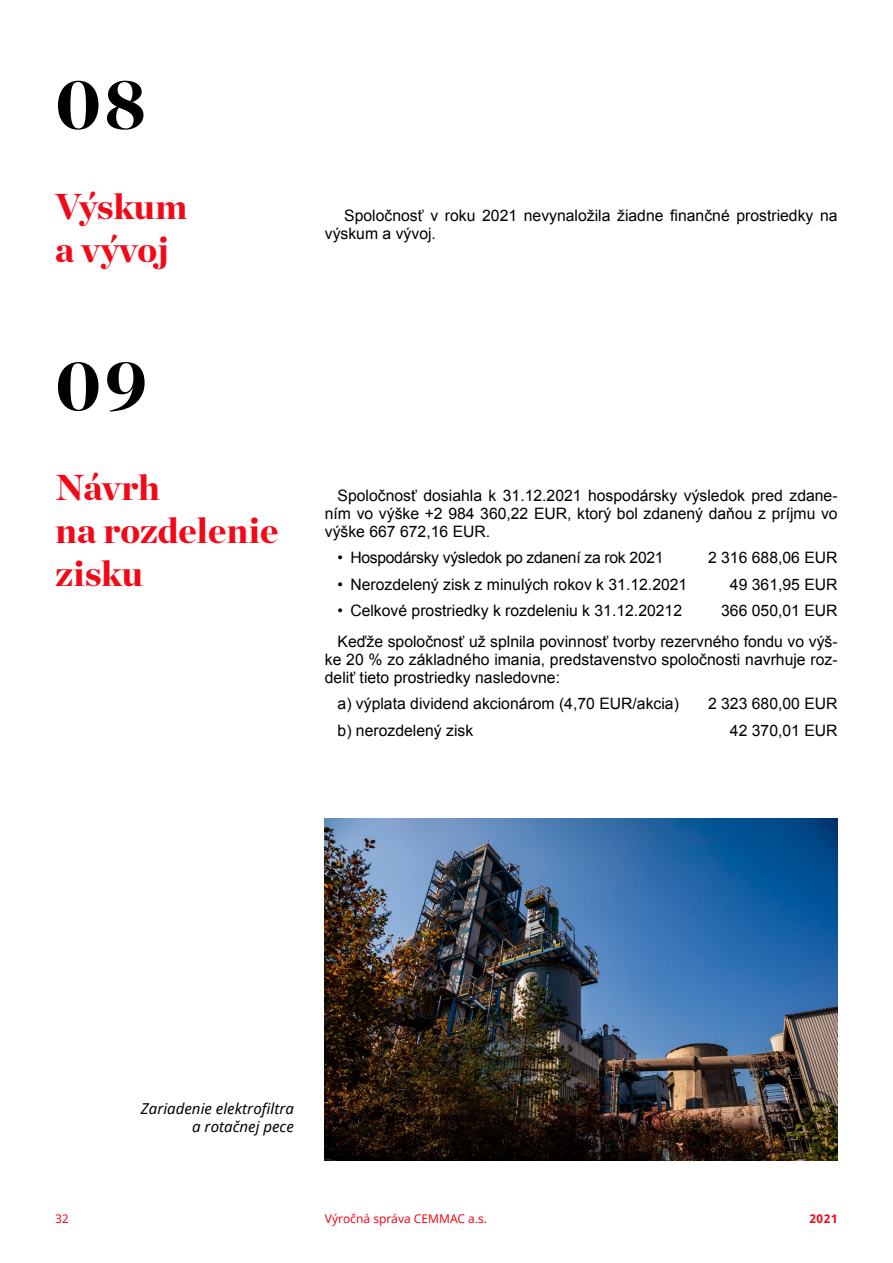
<style>
.page{position:relative;width:893px;height:1263px;background:#fff}
.page>*{position:absolute;margin:0;border:0;box-sizing:border-box;transform-origin:0 0}
.t1{font:900 70.5px "Chronicle Display";color:#000}
.t2{font:900 36px/43.2px "Chronicle Display";color:#f30817}
.t3{font:15.75px/18px "Arial";color:#000}
.t4{font:15.75px "Arial";letter-spacing:-.02em;color:#000}
.t5{font:italic 15px/18px "Noto Sans";color:#000;text-align:right}
.t6{font:12px "Noto Sans";color:#f30817}
.t7{font:700 12px "Noto Sans";color:#f30817}
</style>
<div class="page">
<img style="left:324px;top:818px;width:514px;height:342px">
<h1 class="t1" style="left:55px;top:46px;width:92px">08</h1>
<h2 class="t2" style="left:55px;top:182px;width:134px">Výskum a vývoj</h2>
<h1 class="t1" style="left:55px;top:327px;width:93px">09</h1>
<h2 class="t2" style="left:55px;top:463px;width:225px">Návrh<br>na rozdelenie zisku</h2>
<p class="t3" style="left:325px;top:206px;width:514px;text-indent:19px">Spoločnosť v roku 2021 nevynaložila žiadne finančné prostriedky na výskum a vývoj.</p>
<p class="t3" style="left:325px;top:486px;width:514px;text-align:justify;text-indent:13px">Spoločnosť dosiahla k 31.12.2021 hospodársky výsledok pred zdane&shy;ním vo výške +2 984 360,22 EUR, ktorý bol zdanený daňou z príjmu vo výške 667 672,16 EUR.</p>
<p class="t4" style="left:338px;top:547px;width:328px">• Hospodársky výsledok po zdanení za rok 2021</p>
<p class="t3" style="left:708px;top:549px;width:131px">2 316 688,06 EUR</p>
<p class="t3" style="left:338px;top:575px;width:351px">• Nerozdelený zisk z minulých rokov k 31.12.2021</p>
<p class="t3" style="left:730px;top:575px;width:109px">49 361,95 EUR</p>
<p class="t3" style="left:338px;top:602px;width:346px">• Celkové prostriedky k rozdeleniu k 31.12.20212</p>
<p class="t3" style="left:338px;top:595px;width:502px;line-height:30.8px;text-align:right">366 050,01 EUR<br>Keďže spoločnosť už splnila povinnosť tvorby rezervného fondu vo výš-</p>
<p class="t3" style="left:325px;top:650px;width:514px">ke 20 % zo základného imania, predstavenstvo spoločnosti navrhuje roz&shy;deliť tieto prostriedky nasledovne:</p>
<p class="t3" style="left:338px;top:695px;width:343px">a) výplata dividend akcionárom (4,70 EUR/akcia)</p>
<p class="t3" style="left:708px;top:695px;width:131px">2 323 680,00 EUR</p>
<p class="t3" style="left:338px;top:721px;width:137px">b) nerozdelený zisk</p>
<p class="t3" style="left:730px;top:721px;width:109px">42 370,01 EUR</p>
<p class="t5" style="left:141px;top:1099px;width:154px">Zariadenie elektrofiltra a rotačnej pece</p>
<p class="t6" style="left:55px;top:1210px;width:15px">32</p>
<p class="t6" style="left:325px;top:1210px;width:164px">Výročná správa CEMMAC a.s.</p>
<p class="t7" style="left:809px;top:1210px;width:30px">2021</p>
</div>
